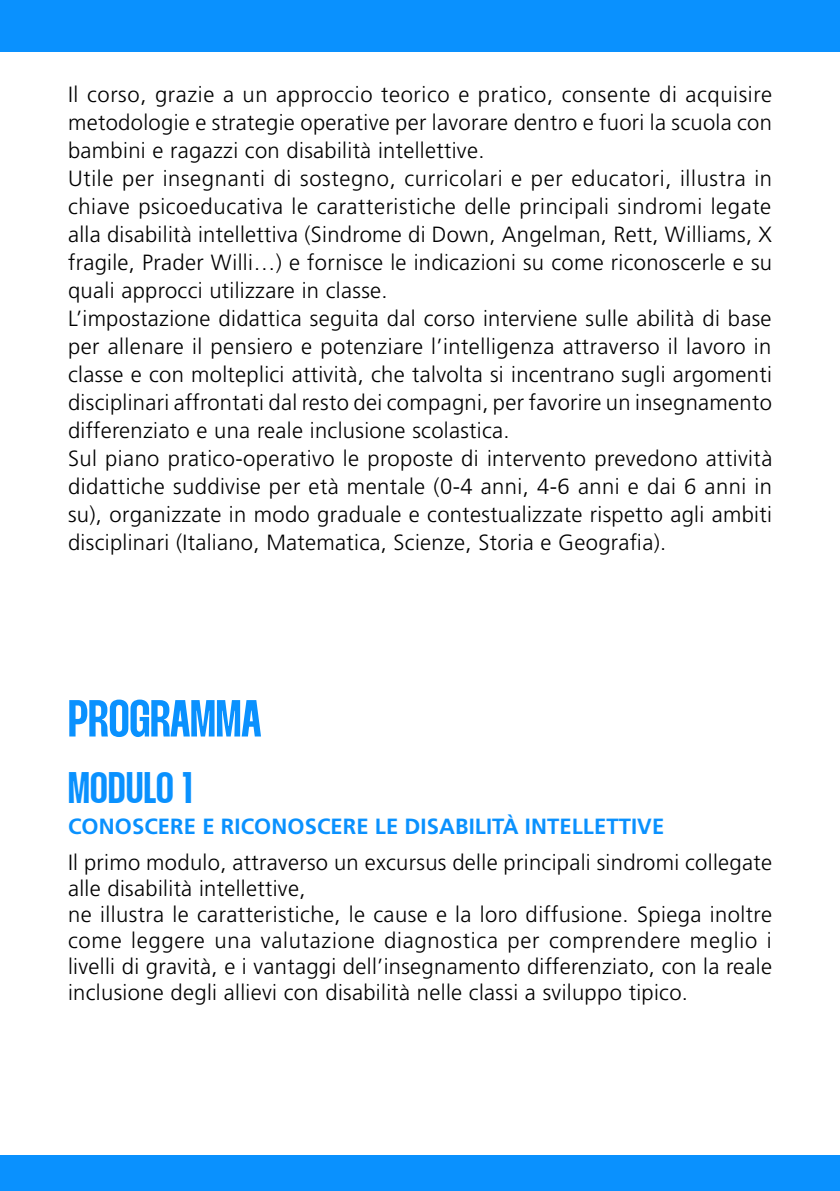
<style>
.page{position:relative;width:840px;height:1191px;background:#fff}
.page>*{position:absolute;margin:0;border:0;box-sizing:border-box;transform-origin:0 0}
.t1{font:52px "Thunder Semi Bold LC";color:#0a91fe}
.t2{font:44px "Thunder Semi Bold LC";letter-spacing:.01em;color:#0a91fe}
.t3{font:300 22px/28px "Frutiger LT Std";letter-spacing:.015em;color:#000}
.t4{font:700 22px "Frutiger LT Std";letter-spacing:.005em;color:#0a91fe}
</style>
<div class="page">
<div style="left:0;top:0;width:839px;height:51px;background:#0a91fe"></div>
<div style="left:0;top:1155px;width:839px;height:36px;background:#0a91fe"></div>
<p class="t3" style="left:68px;top:80px;width:705px">Il corso, grazie a un approccio teorico e pratico, consente di acquisire metodologie e strategie operative per lavorare dentro e fuori la scuola con bambini e ragazzi con disabilità intellettive.<br>Utile per insegnanti di sostegno, curricolari e per educatori, illustra in chiave psicoeducativa le caratteristiche delle principali sindromi legate alla disabilità intellettiva (Sindrome di Down, Angelman, Rett, Williams, X fragile, Prader Willi…) e fornisce le indicazioni su come riconoscerle e su quali approcci utilizzare in classe.<br>L’impostazione didattica seguita dal corso interviene sulle abilità di base per allenare il pensiero e potenziare l’intelligenza attraverso il lavoro in classe e con molteplici attività, che talvolta si incentrano sugli argomenti disciplinari affrontati dal resto dei compagni, per favorire un insegnamento differenziato e una reale inclusione scolastica.<br>Sul piano pratico-operativo le proposte di intervento prevedono attività didattiche suddivise per età mentale (0-4 anni, 4-6 anni e dai 6 anni in su), organizzate in modo graduale e contestualizzate rispetto agli ambiti disciplinari (Italiano, Matematica, Scienze, Storia e Geografia).</p>
<h1 class="t1" style="left:68px;top:695px;width:194px">PROGRAMMA</h1>
<h2 class="t2" style="left:68px;top:767px;width:126px">MODULO 1</h2>
<p class="t4" style="left:68px;top:813px;width:597px">CONOSCERE E RICONOSCERE LE DISABILITÀ INTELLETTIVE</p>
<p class="t3" style="left:68px;top:849px;width:705px;line-height:26px">Il primo modulo, attraverso un excursus delle principali sindromi collegate alle disabilità intellettive,<br>ne illustra le caratteristiche, le cause e la loro diffusione. Spiega inoltre come leggere una valutazione diagnostica per comprendere meglio i livelli di gravità, e i vantaggi dell’insegnamento differenziato, con la reale inclusione degli allievi con disabilità nelle classi a sviluppo tipico.</p>
</div>
